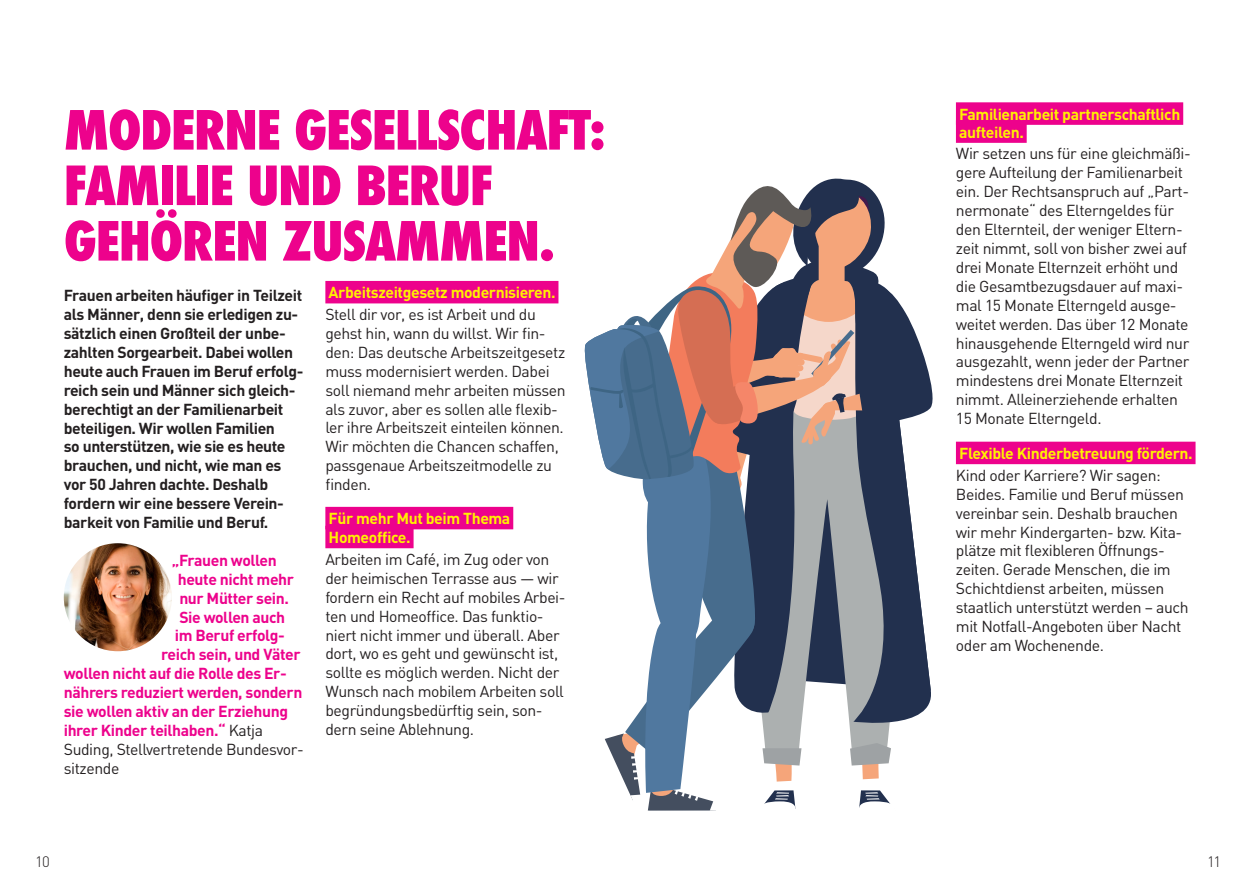
<style>
.page{position:relative;width:1259px;height:893px;background:#fff}
.page>*{position:absolute;margin:0;border:0;box-sizing:border-box;transform-origin:0 0}
.t1{font:800 condensed 52.5px/55.5px "Futura";letter-spacing:-.025em;color:#ed028c}
.t2{font:15.75px/18.9px "DIN";letter-spacing:-.025em;color:#231f20}
.t3{font:700 15.75px/18.9px "DIN";letter-spacing:-.025em;color:#231f20}
.t4{font:700 15.75px "DIN";letter-spacing:-.025em;color:#ed028c}
.t5{font:700 15.75px/18.9px "DIN";letter-spacing:-.025em;color:#fff101}
.t6{font:300 15px "DIN";color:#231f20}
.s1{font-weight:400;color:#231f20}
</style>
<div class="page">
<div style="left:325px;top:281px;width:233px;height:22px;background:#ed028c"></div>
<div style="left:325px;top:507px;width:188px;height:22px;background:#ed028c"></div>
<div style="left:325px;top:526px;width:88px;height:22px;background:#ed028c"></div>
<div style="left:956px;top:102px;width:227px;height:23px;background:#ed028c"></div>
<div style="left:956px;top:120px;width:70px;height:23px;background:#ed028c"></div>
<div style="left:956px;top:442px;width:239px;height:22px;background:#ed028c"></div>
<img style="left:64px;top:543px;width:108px;height:108px;border-radius:54px">
<svg style="left:584px;top:178px;width:349px;height:633px"></svg>
<h1 class="t1" style="left:64px;top:103px;width:543px">MODERNE GESELLSCHAFT:<br>FAMILIE UND BERUF<br>GEHÖREN ZUSAMMEN.</h1>
<p class="t3" style="left:64px;top:285px;width:241px">Frauen arbeiten häufiger in Teilzeit als Männer, denn sie erledigen zu&shy;sätzlich einen Großteil der unbe&shy;zahlten Sorgearbeit. Dabei wollen heute auch Frauen im Beruf erfolg&shy;reich sein und Männer sich gleich&shy;berechtigt an der Familienarbeit beteiligen. Wir wollen Familien<br>so unterstützen, wie sie es heute brauchen, und nicht, wie man es vor 50 Jahren dachte. Deshalb fordern wir eine bessere Verein&shy;barkeit von Familie und Beruf.</p>
<p class="t4" style="left:172px;top:550px;width:106px">„Frauen wollen</p>
<p class="t4" style="left:178px;top:569px;width:118px">heute nicht mehr</p>
<p class="t4" style="left:179px;top:588px;width:111px">nur Mütter sein.</p>
<p class="t4" style="left:179px;top:606px;width:107px">Sie wollen auch</p>
<p class="t4" style="left:175px;top:625px;width:112px">im Beruf erfolg-</p>
<p class="t4" style="left:161px;top:644px;width:141px">reich sein, und Väter</p>
<p class="t4" style="left:64px;top:663px;width:224px">wollen nicht auf die Rolle des Er-</p>
<p class="t4" style="left:64px;top:682px;width:240px">nährers reduziert werden, sondern</p>
<p class="t4" style="left:64px;top:701px;width:226px">sie wollen aktiv an der Erziehung</p>
<p class="t4" style="left:64px;top:720px;width:201px">ihrer Kinder teilhaben.“ <span class="s1">Katja</span></p>
<p class="t2" style="left:64px;top:739px;width:242px">Suding, Stellvertretende Bundesvor-</p>
<p class="t2" style="left:64px;top:758px;width:57px">sitzende</p>
<p class="t5" style="left:329px;top:282px;width:228px">Arbeitszeitgesetz modernisieren.</p>
<p class="t2" style="left:325px;top:305px;width:242px">Stell dir vor, es ist Arbeit und du gehst hin, wann du willst. Wir fin&shy;den: Das deutsche Arbeitszeitgesetz muss modernisiert werden. Dabei soll niemand mehr arbeiten müssen als zuvor, aber es sollen alle flexib&shy;ler ihre Arbeitszeit einteilen können.<br>Wir möchten die Chancen schaffen, passgenaue Arbeitszeitmodelle zu finden.</p>
<p class="t5" style="left:329px;top:508px;width:183px">Für mehr Mut beim Thema<br>Homeoffice.</p>
<p class="t2" style="left:325px;top:549px;width:242px">Arbeiten im Café, im Zug oder von der heimischen Terrasse aus — wir fordern ein Recht auf mobiles Arbei&shy;ten und Homeoffice. Das funktio&shy;niert nicht immer und überall. Aber dort, wo es geht und gewünscht ist, sollte es möglich werden. Nicht der Wunsch nach mobilem Arbeiten soll begründungsbedürftig sein, son&shy;dern seine Ablehnung.</p>
<p class="t5" style="left:959px;top:104px;width:223px;line-height:18px">Familienarbeit partnerschaftlich aufteilen.</p>
<p class="t2" style="left:956px;top:144px;width:236px">Wir setzen uns für eine gleichmäßi&shy;gere Aufteilung der Familienarbeit ein. Der Rechtsanspruch auf „Part&shy;nermonate“ des Elterngeldes für den Elternteil, der weniger Eltern&shy;zeit nimmt, soll von bisher zwei auf drei Monate Elternzeit erhöht und die Gesamtbezugsdauer auf maxi&shy;mal 15 Monate Elterngeld ausge&shy;weitet werden. Das über 12 Monate hinausgehende Elterngeld wird nur ausgezahlt, wenn jeder der Partner mindestens drei Monate Elternzeit nimmt. Alleinerziehende erhalten 15 Monate Elterngeld.</p>
<p class="t5" style="left:959px;top:443px;width:235px">Flexible Kinderbetreuung fördern.</p>
<p class="t2" style="left:956px;top:465px;width:234px">Kind oder Karriere? Wir sagen:<br>Beides. Familie und Beruf müssen vereinbar sein. Deshalb brauchen wir mehr Kindergarten- bzw. Kita&shy;plätze mit flexibleren Öffnungs&shy;zeiten. Gerade Menschen, die im<br>Schichtdienst arbeiten, müssen staatlich unterstützt werden – auch mit Notfall-Angeboten über Nacht oder am Wochenende.</p>
<p class="t6" style="left:35px;top:852px;width:16px">10</p>
<p class="t6" style="left:1207px;top:852px;width:16px">11</p>
</div>
